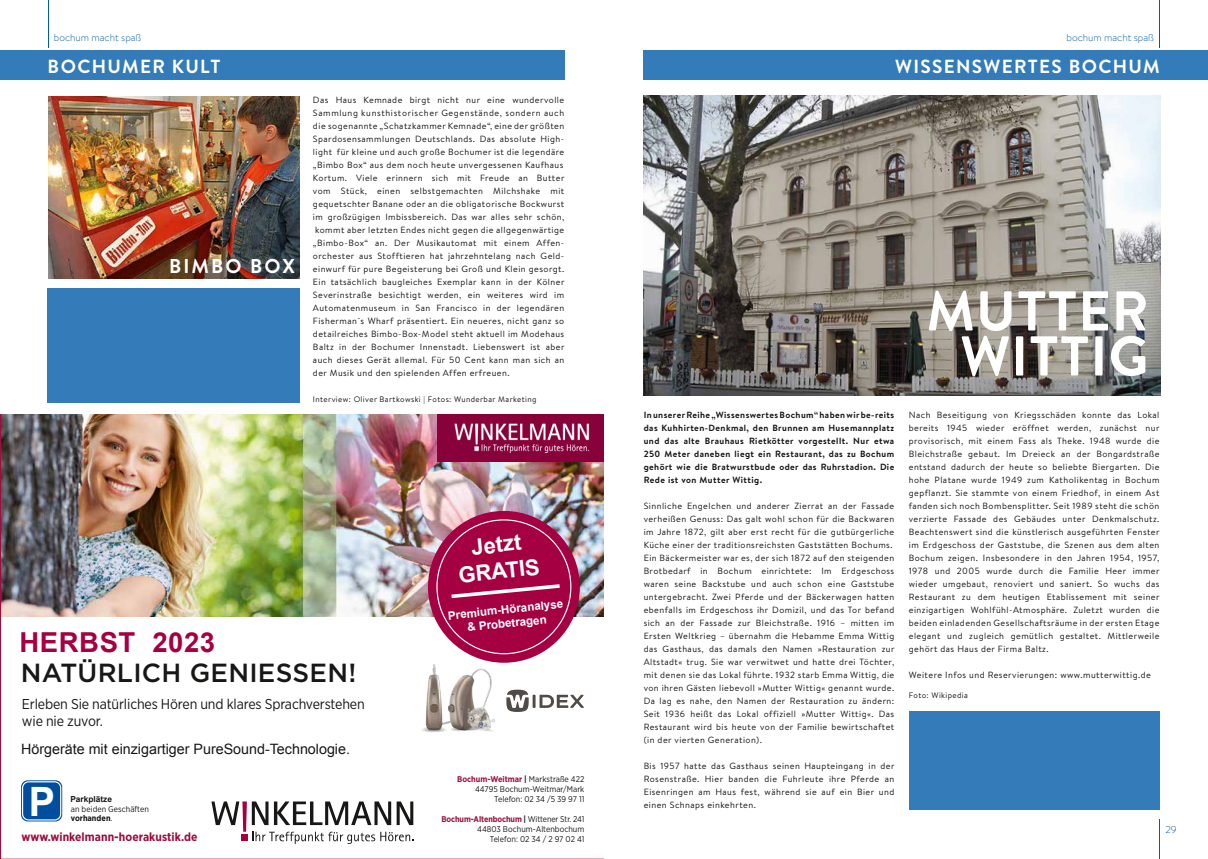
<style>
.page{position:relative;width:1208px;height:859px;background:#fff}
.page>*{position:absolute;margin:0;border:0;box-sizing:border-box;transform-origin:0 0}
.t1{font:700 56px/45px "Brandon Text";letter-spacing:.02em;color:#fff;text-align:right}
.t2{font:700 40.5px "Arial";color:#fff}
.t3{font:700 27.5px "Arial";letter-spacing:.02em;color:#a40042}
.t4{font:500 26.2px "Gotham";letter-spacing:.01em;color:#181716}
.t5{font:700 26.2px "Gotham";letter-spacing:.01em;color:#9a0f3c}
.t6{font:900 23.8px "Gotham";color:#fff}
.t7{font:700 22px/26.4px "Arial";color:#fff;text-align:center}
.t8{font:700 20px "Brandon Text";letter-spacing:.1em;color:#fff}
.t9{font:700 19px "Brandon Text";letter-spacing:.07em;color:#fff}
.t10{font:14.3px/17.1px "Gotham Narrow";letter-spacing:-.01em;color:#181716}
.t11{font:14.3px "Arial";color:#181716}
.t12{font:700 11.9px "Gotham Narrow";letter-spacing:.005em;color:#9a0f3c}
.t13{font:700 11.5px/13.9px "Arial";color:#fff;text-align:center}
.t14{font:300 10px "Brandon Text";color:#005ba8}
.t15{font:9px/13px "Brandon Text";letter-spacing:.05em;color:#181716}
.t16{font:700 9px/13px "Brandon Text";letter-spacing:.05em;color:#181716;text-align:justify}
.t17{font:8.3px/10px "Gotham Narrow";letter-spacing:.005em;color:#181716;text-align:right}
.t18{font:700 8.3px "Arial";color:#181716}
.t19{font:8px "Brandon Text";letter-spacing:.05em;color:#181716}
.s1{font-weight:700}
.s2{font-weight:700;color:#9a0f3c}
</style>
<div class="page">
<img style="left:49px;top:96px;width:251px;height:183px">
<div style="left:0;top:51px;width:564px;height:29px;background:#337bb9"></div>
<div style="left:643px;top:51px;width:565px;height:29px;background:#337bb9"></div>
<div style="left:47px;top:288px;width:253px;height:115px;background:#337bb9"></div>
<div style="left:909px;top:711px;width:250px;height:99px;background:#337bb9"></div>
<img style="left:643px;top:96px;width:517px;height:299px">
<img style="left:0;top:415px;width:604px;height:444px">
<div style="left:20px;top:625px;width:228px;height:33px;background:#fff"></div>
<div style="left:21px;top:738px;width:386px;height:35px;background:#fff"></div>
<div style="left:428px;top:511px;width:152px;height:152px;background:#a40042;border-radius:50%"></div>
<div style="left:69px;top:791px;width:112px;height:14px;background:#fff"></div>
<div style="left:437px;top:415px;width:167px;height:47px;background:#88013b"></div>
<img style="left:454px;top:423px;width:136px;height:31px">
<hr style="left:1159px;top:819px;width:1px;height:40px;background:#005ba8">
<hr style="left:1159px;top:0;width:1px;height:48px;background:#005ba8">
<hr style="left:48px;top:0;width:1px;height:48px;background:#005ba8">
<svg style="left:433px;top:513px;width:140px;height:140px"></svg>
<p class="t14" style="left:54px;top:30px;width:89px">bochum macht spaß</p>
<p class="t14" style="left:1066px;top:30px;width:89px">bochum macht spaß</p>
<h3 class="t9" style="left:48px;top:53px;width:174px">BOCHUMER KULT</h3>
<h3 class="t9" style="left:895px;top:53px;width:266px">WISSENSWERTES BOCHUM</h3>
<h3 class="t8" style="left:169px;top:252px;width:127px">BIMBO BOX</h3>
<p class="t15" style="left:313px;top:93px;width:253px">Das Haus Kemnade birgt nicht nur eine wundervolle Sammlung kunsthistorischer Gegenstände, sondern auch die sogenannte „Schatzkammer Kemnade“, eine der größten Spardosensammlungen Deutschlands. Das absolute High&shy;light für kleine und auch große Bochumer ist die legendäre „Bimbo Box“ aus dem noch heute unvergessenen Kaufhaus Kortum. Viele erinnern sich mit Freude an Butter vom Stück, einen selbstgemachten Milchshake mit gequetschter Banane oder an die obligatorische Bockwurst im großzügigen Imbissbereich. Das war alles sehr schön, kommt aber letzten Endes nicht gegen die allgegenwärtige „Bimbo-Box“ an. Der Musikautomat mit einem Affen&shy;orchester aus Stofftieren hat jahrzehntelang nach Geld&shy;einwurf für pure Begeisterung bei Groß und Klein gesorgt.<br>Ein tatsächlich baugleiches Exemplar kann in der Kölner Severinstraße besichtigt werden, ein weiteres wird im Automatenmuseum in San Francisco in der legendären Fisherman`s Wharf präsentiert. Ein neueres, nicht ganz so detailreiches Bimbo-Box-Model steht aktuell im Modehaus Baltz in der Bochumer Innenstadt. Liebenswert ist aber auch dieses Gerät allemal. Für 50 Cent kann man sich an der Musik und den spielenden Affen erfreuen.</p>
<p class="t19" style="left:313px;top:393px;width:225px">Interview: Oliver Bartkowski | Fotos: Wunderbar Marketing</p>
<h3 class="t7" style="left:454px;top:536px;width:83px;rotate:-6deg">Jetzt<br>GRATIS</h3>
<h3 class="t5" style="left:21px;top:624px;width:222px">FRÜHLING 2023</h3>
<h3 class="t4" style="left:21px;top:656px;width:337px">NATÜRLICH GENIESSEN!</h3>
<h3 class="t10" style="left:22px;top:695px;width:344px">Erleben Sie natürliches Hören und klares Sprachverstehen wie nie zuvor.</h3>
<h3 class="t10" style="left:22px;top:735px;width:351px">Als Frühlingsangebot bieten wir Ihnen beim Erwerb zweier</h3>
<h3 class="t3" style="left:20px;top:624px;width:197px">HERBST 2023</h3>
<h3 class="t11" style="left:21px;top:739px;width:330px">Hörgeräte mit einzigartiger PureSound-Technologie.</h3>
<h2 class="t2" style="left:29px;top:773px;width:28px">P</h2>
<p class="t18" style="left:70px;top:794px;width:43px">Parkplätze</p>
<p class="t17" style="left:71px;top:804px;width:80px;line-height:9.5px;text-align:left">an beiden Geschäften <span class="s1">vorhanden</span>.</p>
<h3 class="t12" style="left:22px;top:829px;width:177px">www.winkelmann-hoerakustik.de</h3>
<h3 class="t6" style="left:451px;top:591px;width:106px;rotate:-5deg">RABATT</h3>
<p class="t13" style="left:447px;top:609px;width:117px;rotate:-6deg">Premium-Höranalyse &amp; Probetragen</p>
<p class="t17" style="left:457px;top:774px;width:129px"><span class="s2">Bochum-Weitmar</span> <span class="s1">|</span> Markstraße 422<br>44795 Bochum-Weitmar/Mark<br>Telefon: 02 34 /5 39 97 11</p>
<p class="t17" style="left:441px;top:814px;width:144px"><span class="s2">Bochum-Altenbochum</span> <span class="s1">|</span> Wittener Str. 241<br>44803 Bochum-Altenbochum<br>Telefon: 02 34 / 2 97 02 41</p>
<p class="t16" style="left:643px;top:408px;width:252px">In unserer Reihe „Wissenswertes Bochum“ haben wir be-reits das Kuhhirten-Denkmal, den Brunnen am Husemannplatz und das alte Brauhaus Rietkötter vorgestellt. Nur etwa 250 Meter daneben liegt ein Restaurant, das zu Bochum gehört wie die Bratwurstbude oder das Ruhrstadion. Die Rede ist von Mutter Wittig.</p>
<p class="t15" style="left:643px;top:499px;width:252px">Sinnliche Engelchen und anderer Zierrat an der Fassade verheißen Genuss: Das galt wohl schon für die Backwaren im Jahre 1872, gilt aber erst recht für die gutbürgerliche Küche einer der traditionsreichsten Gaststätten Bochums.<br>Ein Bäckermeister war es, der sich 1872 auf den steigenden Brotbedarf in Bochum einrichtete: Im Erdgeschoss waren seine Backstube und auch schon eine Gaststube untergebracht. Zwei Pferde und der Bäckerwagen hatten ebenfalls im Erdgeschoss ihr Domizil, und das Tor befand sich an der Fassade zur Bleichstraße. 1916 – mitten im Ersten Weltkrieg – übernahm die Hebamme Emma Wittig das Gasthaus, das damals den Namen »Restauration zur Altstadt« trug. Sie war verwitwet und hatte drei Töchter, mit denen sie das Lokal führte. 1932 starb Emma Wittig, die von ihren Gästen liebevoll »Mutter Wittig« genannt wurde.<br>Da lag es nahe, den Namen der Restauration zu ändern:<br>Seit 1936 heißt das Lokal offiziell »Mutter Wittig«. Das Restaurant wird bis heute von der Familie bewirtschaftet (in der vierten Generation).</p>
<p class="t15" style="left:643px;top:759px;width:252px;text-align:justify">Bis 1957 hatte das Gasthaus seinen Haupteingang in der Rosenstraße. Hier banden die Fuhrleute ihre Pferde an Eisenringen am Haus fest, während sie auf ein Bier und einen Schnaps einkehrten.</p>
<h1 class="t1" style="left:926px;top:287px;width:224px">MUTTER<br>WITTIG</h1>
<p class="t15" style="left:909px;top:408px;width:252px;text-align:justify">Nach Beseitigung von Kriegsschäden konnte das Lokal bereits 1945 wieder eröffnet werden, zunächst nur provisorisch, mit einem Fass als Theke. 1948 wurde die Bleichstraße gebaut. Im Dreieck an der Bongardstraße entstand dadurch der heute so beliebte Biergarten. Die hohe Platane wurde 1949 zum Katholikentag in Bochum gepflanzt. Sie stammte von einem Friedhof, in einem Ast fanden sich noch Bombensplitter. Seit 1989 steht die schön verzierte Fassade des Gebäudes unter Denkmalschutz.<br>Beachtenswert sind die künstlerisch ausgeführten Fenster im Erdgeschoss der Gaststube, die Szenen aus dem alten Bochum zeigen. Insbesondere in den Jahren 1954, 1957, 1978 und 2005 wurde durch die Familie Heer immer wieder umgebaut, renoviert und saniert. So wuchs das Restaurant zu dem heutigen Etablissement mit seiner einzigartigen Wohlfühl-Atmosphäre. Zuletzt wurden die beiden einladenden Gesellschaftsräume in der ersten Etage elegant und zugleich gemütlich gestaltet. Mittlerweile gehört das Haus der Firma Baltz.</p>
<p class="t15" style="left:909px;top:668px;width:243px">Weitere Infos und Reservierungen: www.mutterwittig.de</p>
<p class="t19" style="left:909px;top:690px;width:61px">Foto: Wikipedia</p>
<p class="t14" style="left:1165px;top:822px;width:13px">29</p>
</div>
